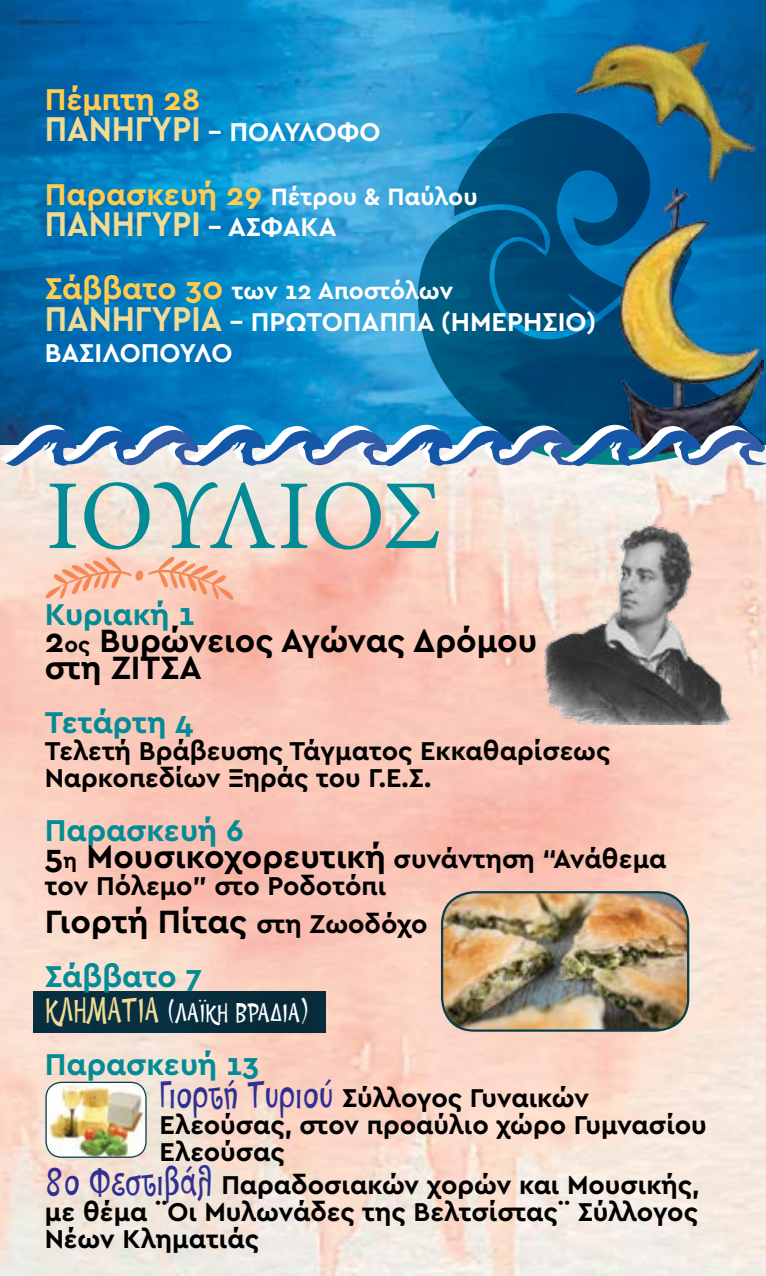
<style>
.page{position:relative;width:766px;height:1276px;background:#fff}
.page>*{position:absolute;margin:0;border:0;box-sizing:border-box;transform-origin:0 0}
.t1{font:99px "Minion Pro";color:#048b95}
.t2{font:700 36px "Cera GR";color:#f3db94;scale:.9 1}
.t3{font:700 33.75px/27px "Cera GR";color:#000}
.t4{font:700 31.5px "Cera GR";color:#048b95}
.t5{font:700 31.5px "Cera GR";color:#ffcc4e}
.t6{font:700 27px/27px "Cera GR";color:#000}
.t7{font:700 27px/31.5px "Cera GR";color:#fff}
.t8{font:27px "PF Sugar";color:#fff}
.t9{font:700 27px "Cera GR";letter-spacing:-.02em;color:#fff}
.t10{font:700 24.75px "Cera GR";letter-spacing:-.005em;color:#fff}
.s1{font-size:36px;color:#f3db94}
.s2{font-size:31.5px;color:#ffcc4e}
.s3{font-size:27px;color:#fff}
.s4{font-size:22.5px}
.s5{font-size:27px}
.s6{font-family:"PF Sugar";font-weight:400;font-size:40.5px;color:#2e3092}
</style>
<div class="page">
<img style="left:0;top:0;width:765px;height:1276px">
<svg style="left:45px;top:557px;width:188px;height:43px;background:#f9c0a7"></svg>
<img style="left:619px;top:220px;width:144px;height:192px">
<svg style="left:0;top:412px;width:765px;height:57px;background:#6091b9"></svg>
<img style="left:533px;top:525px;width:213px;height:199px">
<img style="left:565px;top:8px;width:200px;height:212px">
<img style="left:442px;top:892px;width:246px;height:138px">
<div style="left:441px;top:891px;width:248px;height:140px;border:2px solid #093d4c;border-radius:32px"></div>
<img style="left:46px;top:1082px;width:100px;height:75px">
<div style="left:45px;top:1081px;width:101px;height:76px;border:1px solid #093d4c;border-radius:16px"></div>
<p class="t5" style="left:45px;top:82px;width:157px">Πέμπτη 28</p>
<p class="t9" style="left:45px;top:117px;width:337px"><span class="s1">ΠΑΝΗΓΥΡΙ</span> - ΠΟΛΥΛΟΦΟ</p>
<p class="t10" style="left:45px;top:182px;width:434px"><span class="s2">Παρασκευή 29</span> Πέτρου &amp; Παύλου</p>
<h2 class="t2" style="left:45px;top:203px;width:325px">ΠΑΝΗΓΥΡΙ <span class="s3">- ΑΣΦΑΚΑ</span></h2>
<p class="t10" style="left:45px;top:277px;width:410px"><span class="s2">Σάββατο 30</span> των 12 Αποστόλων</p>
<p class="t7" style="left:45px;top:306px;width:553px"><span class="s1">ΠΑΝΗΓΥΡΙΑ</span> - ΠΡΩΤΟΠΑΠΠΑ (ΗΜΕΡΗΣΙΟ)<br>ΒΑΣΙΛΟΠΟΥΛΟ</p>
<h1 class="t1" style="left:46px;top:450px;width:397px">ΙΟΥΛΙΟΣ</h1>
<p class="t4" style="left:45px;top:596px;width:151px">Κυριακή 1</p>
<p class="t3" style="left:45px;top:627px;width:493px">2<span class="s4">ος</span> Βυρώνειος Αγώνας Δρόμου στη ΖΙΤΣΑ</p>
<p class="t4" style="left:45px;top:704px;width:150px">Τετάρτη 4</p>
<p class="t6" style="left:45px;top:737px;width:567px">Τελετή Βράβευσης Τάγματος Εκκαθαρίσεως<br>Ναρκοπεδίων Ξηράς του Γ.Ε.Σ.</p>
<p class="t4" style="left:45px;top:812px;width:200px">Παρασκευή 6</p>
<p class="t3" style="left:45px;top:843px;width:623px">5<span class="s4">η</span> Μουσικοχορευτική <span class="s5">συνάντηση “Ανάθεμα</span></p>
<p class="t6" style="left:45px;top:872px;width:343px">τον Πόλεμο” στο Ροδοτόπι</p>
<p class="t3" style="left:45px;top:908px;width:384px">Γιορτή Πίτας <span class="s5">στη Ζωοδόχο</span></p>
<p class="t4" style="left:45px;top:958px;width:158px">Σάββατο 7</p>
<p class="t8" style="left:45px;top:997px;width:264px"><span class="s1">ΚΛΗΜΑΤΙΑ</span> (ΛΑΪΚΗ ΒΡΑΔΙΑ)</p>
<p class="t4" style="left:45px;top:1046px;width:216px">Παρασκευή 13</p>
<p class="t6" style="left:159px;top:1084px;width:548px"><span class="s6">Γιορτή Tυριού</span> Σύλλογος Γυναικών<br>Ελεούσας, στον προαύλιο χώρο Γυμνασίου<br>Ελεούσας</p>
<p class="t6" style="left:45px;top:1172px;width:656px;text-align:justify"><span class="s6">8ο Φεστιβάλ</span> Παραδοσιακών χορών και Μουσικής, με θέμα ¨Οι Μυλωνάδες της Βελτσίστας¨ Σύλλογος Νέων Κληματιάς</p>
</div>
